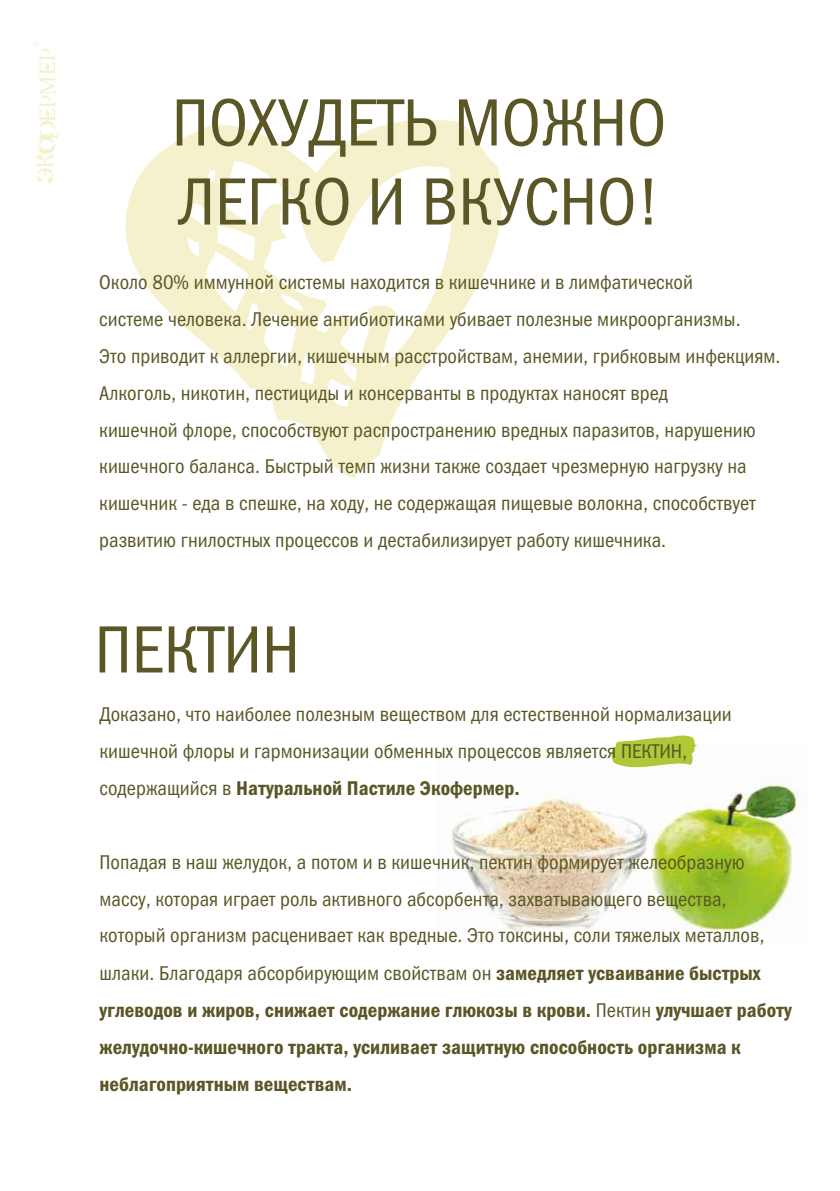
<style>
.page{position:relative;width:840px;height:1191px;background:#fff}
.page>*{position:absolute;margin:0;border:0;box-sizing:border-box;transform-origin:0 0}
.t1{font:67.2px/79px "Franklin Gothic Book Cond ITC";color:#5a5626}
.t2{font:20px/36.8px "Franklin Gothic Book Cond ITC";color:#5a5626}
.t3{font:20px/37.2px "Franklin Gothic Demi Cond ITC";color:#5a5626}
.s1{font-family:"Franklin Gothic Book Cond ITC"}
.s2{font-family:"Franklin Gothic Demi Cond ITC"}
</style>
<div class="page">
<img style="left:451px;top:745px;width:355px;height:191px">
<svg style="left:125px;top:119px;width:377px;height:359px"></svg>
<svg style="left:611px;top:735px;width:85px;height:33px"></svg>
<svg style="left:33px;top:41px;width:25px;height:142px"></svg>
<h1 class="t1" style="left:172px;top:89px;width:495px">ПОХУДЕТЬ МОЖНО<br>ЛЕГКО И ВКУСНО!</h1>
<p class="t2" style="left:99px;top:265px;width:682px">Около 80% иммунной системы находится в кишечнике и в лимфатической<br>системе человека. Лечение антибиотиками убивает полезные микроорганизмы.<br>Это приводит к аллергии, кишечным расстройствам, анемии, грибковым инфекциям.<br>Алкоголь, никотин, пестициды и консерванты в продуктах наносят вред<br>кишечной флоре, способствуют распространению вредных паразитов, нарушению кишечного баланса. Быстрый темп жизни также создает чрезмерную нагрузку на кишечник - еда в спешке, на ходу, не содержащая пищевые волокна, способствует развитию гнилостных процессов и дестабилизирует работу кишечника.</p>
<h1 class="t1" style="left:95px;top:615px;width:207px">ПЕКТИН</h1>
<p class="t2" style="left:99px;top:697px;width:633px">Доказано, что наиболее полезным веществом для естественной нормализации кишечной флоры и гармонизации обменных процессов является ПЕКТИН,</p>
<p class="t3" style="left:99px;top:771px;width:421px"><span class="s1">содержащийся в</span> Натуральной Пастиле Экофермер.</p>
<p class="t2" style="left:99px;top:845px;width:666px">Попадая в наш желудок, а потом и в кишечник, пектин формирует желеобразную массу, которая играет роль активного абсорбента, захватывающего вещества, который организм расценивает как вредные. Это токсины, соли тяжелых металлов, шлаки. Благодаря абсорбирующим свойствам он <span class="s2">замедляет усваивание быстрых</span></p>
<p class="t3" style="left:99px;top:993px;width:693px">углеводов и жиров, снижает содержание глюкозы в крови. <span class="s1">Пектин</span> улучшает работу желудочно-кишечного тракта, усиливает защитную способность организма к неблагоприятным веществам.</p>
</div>
